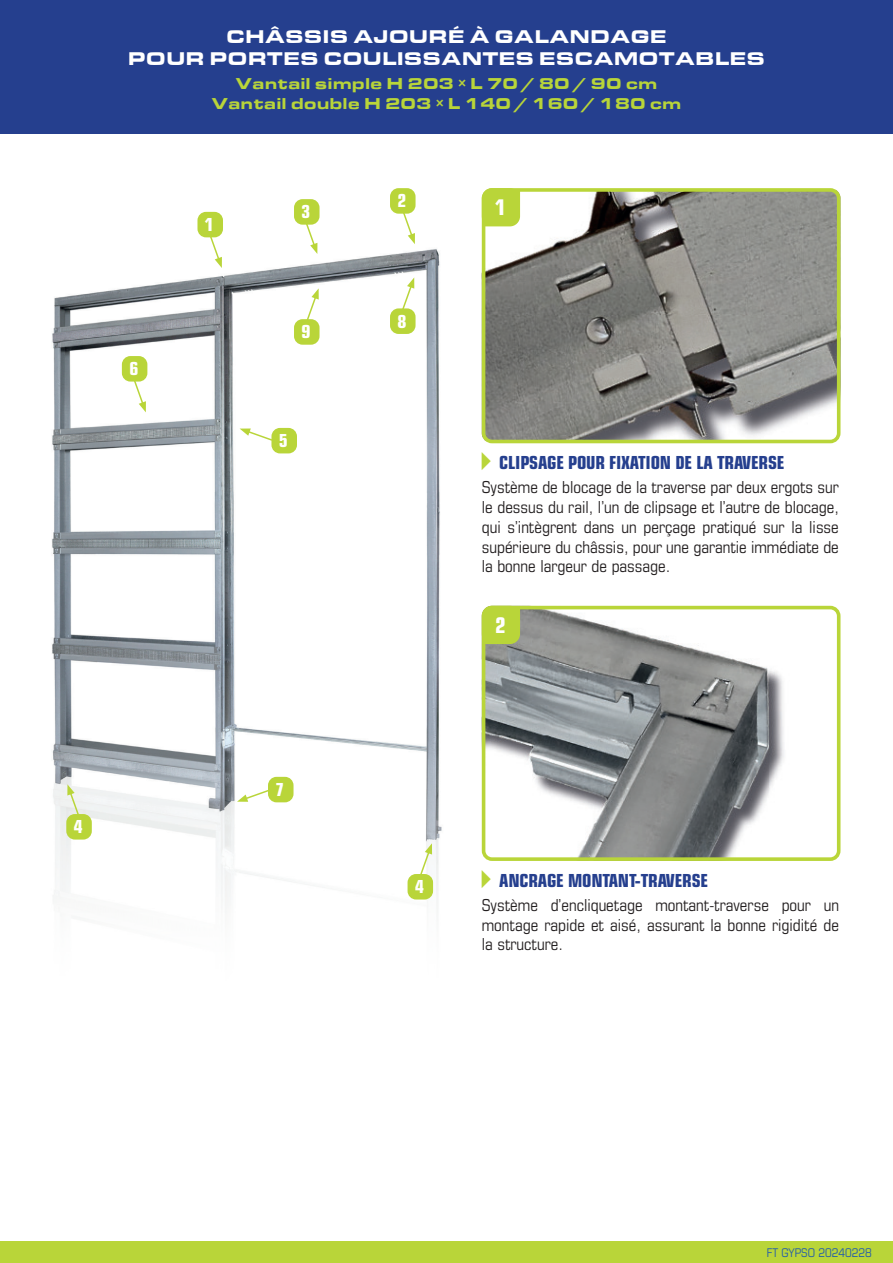
<style>
.page{position:relative;width:893px;height:1263px;background:#fff}
.page>*{position:absolute;margin:0;border:0;box-sizing:border-box;transform-origin:0 0}
.t1{font:700 condensed 21.6px "Eurostile";color:#fff}
.t2{font:900 18.9px/22.8px "Eurostile Extended";color:#fff;text-align:center}
.t3{font:700 condensed 18px "Eurostile";letter-spacing:-.01em;color:#253f8e}
.t4{font:700 condensed 18px "Eurostile";color:#fff}
.t5{font:condensed 16.5px/19.8px "Eurostile";color:#231f20;text-align:justify}
.t6{font:900 16.2px/19.5px "Eurostile Extended";color:#b9d539;text-align:center}
.t7{font:condensed 12px "Eurostile";color:#235caa}
.s1{font-family:"puce gypso";font-weight:400;font-stretch:normal;color:#b9d539}
</style>
<div class="page">
<img style="left:482px;top:193px;width:358px;height:247px">
<div style="left:482px;top:188px;width:358px;height:255px;border:4px solid #b9d539;border-radius:8px"></div>
<svg style="left:482px;top:188px;width:38px;height:38px"></svg>
<div style="left:486px;top:192px;width:30px;height:31px;background:#b9d539;border-radius:10px"></div>
<img style="left:487px;top:606px;width:353px;height:254px">
<div style="left:482px;top:606px;width:358px;height:255px;border:4px solid #b9d539;border-radius:8px"></div>
<svg style="left:482px;top:606px;width:38px;height:38px"></svg>
<div style="left:486px;top:610px;width:30px;height:30px;background:#b9d539;border-radius:10px"></div>
<img style="left:52px;top:235px;width:390px;height:671px">
<svg style="left:402px;top:214px;width:13px;height:30px"></svg>
<div style="left:390px;top:188px;width:26px;height:26px;background:#b9d539;border-radius:9px"></div>
<svg style="left:401px;top:277px;width:13px;height:33px"></svg>
<div style="left:390px;top:308px;width:26px;height:26px;background:#b9d539;border-radius:9px"></div>
<svg style="left:305px;top:288px;width:14px;height:34px"></svg>
<div style="left:294px;top:319px;width:26px;height:26px;background:#b9d539;border-radius:9px"></div>
<svg style="left:240px;top:428px;width:33px;height:14px"></svg>
<div style="left:271px;top:428px;width:26px;height:25px;background:#b9d539;border-radius:9px"></div>
<svg style="left:133px;top:379px;width:13px;height:33px"></svg>
<div style="left:122px;top:356px;width:25px;height:26px;background:#b9d539;border-radius:9px"></div>
<svg style="left:237px;top:788px;width:34px;height:14px"></svg>
<div style="left:268px;top:777px;width:25px;height:25px;background:#b9d539;border-radius:9px"></div>
<svg style="left:67px;top:784px;width:14px;height:34px"></svg>
<div style="left:66px;top:814px;width:26px;height:25px;background:#b9d539;border-radius:9px"></div>
<svg style="left:419px;top:843px;width:13px;height:34px"></svg>
<div style="left:408px;top:874px;width:25px;height:25px;background:#b9d539;border-radius:9px"></div>
<svg style="left:304px;top:225px;width:13px;height:29px"></svg>
<div style="left:294px;top:199px;width:26px;height:26px;background:#b9d539;border-radius:9px"></div>
<svg style="left:209px;top:235px;width:13px;height:33px"></svg>
<div style="left:197px;top:212px;width:26px;height:25px;background:#b9d539;border-radius:9px"></div>
<div style="left:0;top:0;width:893px;height:134px;background:#253f8e"></div>
<div style="left:0;top:1242px;width:893px;height:21px;background:#b9d539"></div>
<p class="t2" style="left:128px;top:25px;width:639px">CHÂSSIS AJOURÉ À GALANDAGE<br>POUR PORTES COULISSANTES ESCAMOTABLES</p>
<p class="t6" style="left:211px;top:74px;width:472px">Vantail simple H 203 × L 70 / 80 / 90 cm<br>Vantail double H 203 × L 140 / 160 / 180 cm</p>
<p class="t4" style="left:129px;top:358px;width:10px">6</p>
<p class="t4" style="left:205px;top:214px;width:10px">1</p>
<p class="t4" style="left:301px;top:201px;width:10px">3</p>
<p class="t4" style="left:301px;top:321px;width:10px">9</p>
<p class="t4" style="left:279px;top:430px;width:10px">5</p>
<p class="t4" style="left:397px;top:190px;width:10px">2</p>
<p class="t4" style="left:397px;top:310px;width:10px">8</p>
<h1 class="t1" style="left:495px;top:194px;width:12px">1</h1>
<p class="t3" style="left:482px;top:452px;width:304px"><span class="s1">►</span> CLIPSAGE POUR FIXATION DE LA TRAVERSE</p>
<p class="t5" style="left:482px;top:477px;width:359px">Système de blocage de la traverse par deux ergots sur le dessus du rail, l’un de clipsage et l’autre de blocage, qui s’intègrent dans un perçage pratiqué sur la lisse supérieure du châssis, pour une garantie immédiate de la bonne largeur de passage.</p>
<h1 class="t1" style="left:495px;top:612px;width:12px">2</h1>
<p class="t4" style="left:74px;top:816px;width:10px">4</p>
<p class="t4" style="left:275px;top:779px;width:10px">7</p>
<p class="t4" style="left:415px;top:876px;width:10px">4</p>
<p class="t3" style="left:482px;top:869px;width:228px"><span class="s1">►</span> ANCRAGE MONTANT-TRAVERSE</p>
<p class="t5" style="left:482px;top:895px;width:359px">Système d’encliquetage montant-traverse pour un montage rapide et aisé, assurant la bonne rigidité de la structure.</p>
<p class="t7" style="left:767px;top:1245px;width:106px">FT GYPSO 20240228</p>
</div>
